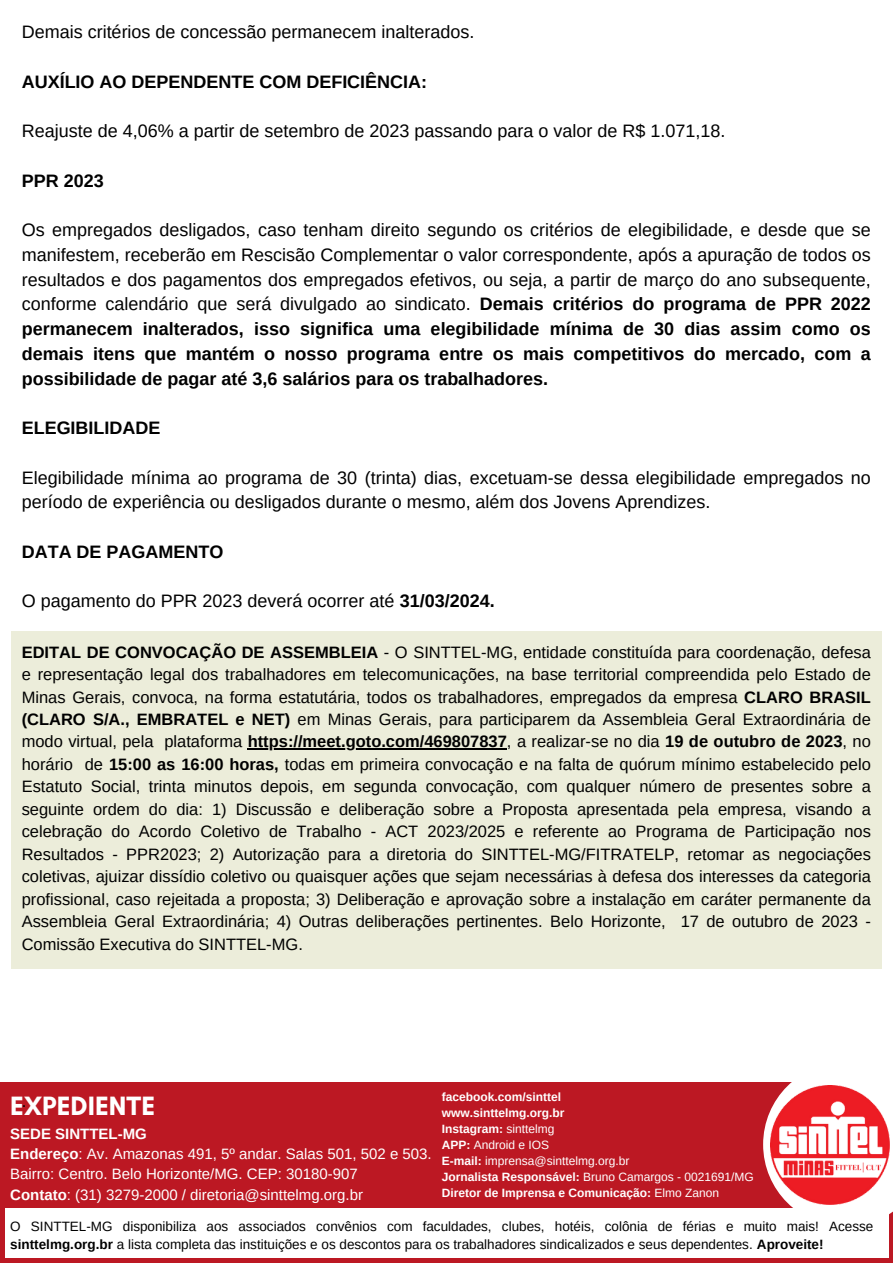
<style>
.page{position:relative;width:893px;height:1264px;background:#fff}
.page>*{position:absolute;margin:0;border:0;box-sizing:border-box;transform-origin:0 0}
.t1{font:700 27px "Glacial Indifference";color:#fff}
.t2{font:18px/24.8px "Arimo";color:#000;text-align:justify}
.t3{font:700 18px "Arimo";color:#000}
.t4{font:16.5px/22.5px "Arimo";color:#000;text-align:justify}
.t5{font:15px "Arimo";color:#fff}
.t6{font:700 15px "Arimo";color:#fff}
.t7{font:13.5px/18px "Arimo";color:#000}
.t8{font:700 12px "Arimo";color:#fff}
.t9{font:12px "Arimo";color:#fff}
.s1{font-weight:700}
.s2{font-weight:400}
</style>
<div class="page">
<div style="left:0;top:1082px;width:892px;height:180px;background:#bc1823"></div>
<svg style="left:763px;top:1082px;width:129px;height:144px"></svg>
<div style="left:5px;top:1207px;width:883px;height:50px;background:#fff"></div>
<img style="left:770px;top:1085px;width:119px;height:119px">
<div style="left:11px;top:631px;width:870px;height:337px;background:#ecedda"></div>
<hr style="left:248px;top:748px;width:259px;height:1px;background:#000">
<p class="t2" style="left:22px;top:20px;width:454px">Demais critérios de concessão permanecem inalterados.</p>
<p class="t3" style="left:22px;top:71px;width:407px">AUXÍLIO AO DEPENDENTE COM DEFICIÊNCIA:</p>
<p class="t2" style="left:22px;top:118px;width:705px">Reajuste de 4,06% a partir de setembro de 2023 passando para o valor de R$ 1.071,18.</p>
<p class="t3" style="left:22px;top:170px;width:83px">PPR 2023</p>
<p class="t2" style="left:22px;top:217px;width:850px">Os empregados desligados, caso tenham direito segundo os critérios de elegibilidade, e desde que se manifestem, receberão em Rescisão Complementar o valor correspondente, após a apuração de todos os resultados e dos pagamentos dos empregados efetivos, ou seja, a partir de março do ano subsequente, conforme calendário que será divulgado ao sindicato. <span class="s1">Demais critérios do programa de PPR 2022 permanecem inalterados, isso significa uma elegibilidade mínima de 30 dias assim como os demais itens que mantém o nosso programa entre os mais competitivos do mercado, com a possibilidade de pagar até 3,6 salários para os trabalhadores.</span></p>
<p class="t3" style="left:22px;top:418px;width:140px">ELEGIBILIDADE</p>
<p class="t2" style="left:22px;top:465px;width:850px">Elegibilidade mínima ao programa de 30 (trinta) dias, excetuam-se dessa elegibilidade empregados no período de experiência ou desligados durante o mesmo, além dos Jovens Aprendizes.</p>
<p class="t3" style="left:22px;top:541px;width:203px">DATA DE PAGAMENTO</p>
<p class="t2" style="left:22px;top:588px;width:474px">O pagamento do PPR 2023 deverá ocorrer até <span class="s1">31/03/2024.</span></p>
<p class="t4" style="left:22px;top:640px;width:850px"><span class="s1">EDITAL DE CONVOCAÇÃO DE ASSEMBLEIA</span> - O SINTTEL-MG, entidade constituída para coordenação, defesa e representação legal dos trabalhadores em telecomunicações, na base territorial compreendida pelo Estado de Minas Gerais, convoca, na forma estatutária, todos os trabalhadores, empregados da empresa <span class="s1">CLARO BRASIL (CLARO S/A., EMBRATEL e NET)</span> em Minas Gerais, para participarem da Assembleia Geral Extraordinária de modo virtual, pela plataforma <span class="s1">https://meet.goto.com/469807837</span>, a realizar-se no dia <span class="s1">19 de outubro de 2023</span>, no horário de <span class="s1">15:00 as 16:00 horas,</span> todas em primeira convocação e na falta de quórum mínimo estabelecido pelo Estatuto Social, trinta minutos depois, em segunda convocação, com qualquer número de presentes sobre a seguinte ordem do dia: 1) Discussão e deliberação sobre a Proposta apresentada pela empresa, visando a celebração do Acordo Coletivo de Trabalho - ACT 2023/2025 e referente ao Programa de Participação nos Resultados - PPR2023; 2) Autorização para a diretoria do SINTTEL-MG/FITRATELP, retomar as negociações coletivas, ajuizar dissídio coletivo ou quaisquer ações que sejam necessárias à defesa dos interesses da categoria profissional, caso rejeitada a proposta; 3) Deliberação e aprovação sobre a instalação em caráter permanente da Assembleia Geral Extraordinária; 4) Outras deliberações pertinentes. Belo Horizonte, 17 de outubro de 2023 - Comissão Executiva do SINTTEL-MG.</p>
<p class="t1" style="left:10px;top:1089px;width:146px">EXPEDIENTE</p>
<p class="t6" style="left:10px;top:1125px;width:138px">SEDE SINTTEL-MG</p>
<p class="t5" style="left:10px;top:1145px;width:423px"><span class="s1">Endereço</span>: Av. Amazonas 491, 5º andar. Salas 501, 502 e 503.</p>
<p class="t5" style="left:10px;top:1165px;width:349px">Bairro: Centro. Belo Horizonte/MG. CEP: 30180-907</p>
<p class="t5" style="left:10px;top:1185px;width:354px"><span class="s1">Contato</span>: (31) 3279-2000 / diretoria@sinttelmg.org.br</p>
<p class="t4" style="left:22px;top:1090px;width:6px">.</p>
<p class="t8" style="left:442px;top:1089px;width:121px">facebook.com/sinttel</p>
<p class="t8" style="left:442px;top:1105px;width:124px">www.sinttelmg.org.br</p>
<p class="t8" style="left:442px;top:1121px;width:114px">Instagram: <span class="s2">sinttelmg</span></p>
<p class="t9" style="left:442px;top:1137px;width:109px"><span class="s1">APP:</span> Android e IOS</p>
<p class="t9" style="left:442px;top:1153px;width:189px"><span class="s1">E-mail:</span> imprensa@sinttelmg.org.br</p>
<p class="t9" style="left:442px;top:1169px;width:313px"><span class="s1">Jornalista Responsável:</span> Bruno Camargos - 0021691/MG</p>
<p class="t8" style="left:442px;top:1185px;width:279px">Diretor de Imprensa e Comunicação: <span class="s2">Elmo Zanon</span></p>
<p class="t7" style="left:10px;top:1217px;width:864px">O SINTTEL-MG disponibiliza aos associados convênios com faculdades, clubes, hotéis, colônia de férias e muito mais! Acesse <span class="s1">sinttelmg.org.br</span> a lista completa das instituições e os descontos para os trabalhadores sindicalizados e seus dependentes. <span class="s1">Aproveite!</span></p>
</div>
